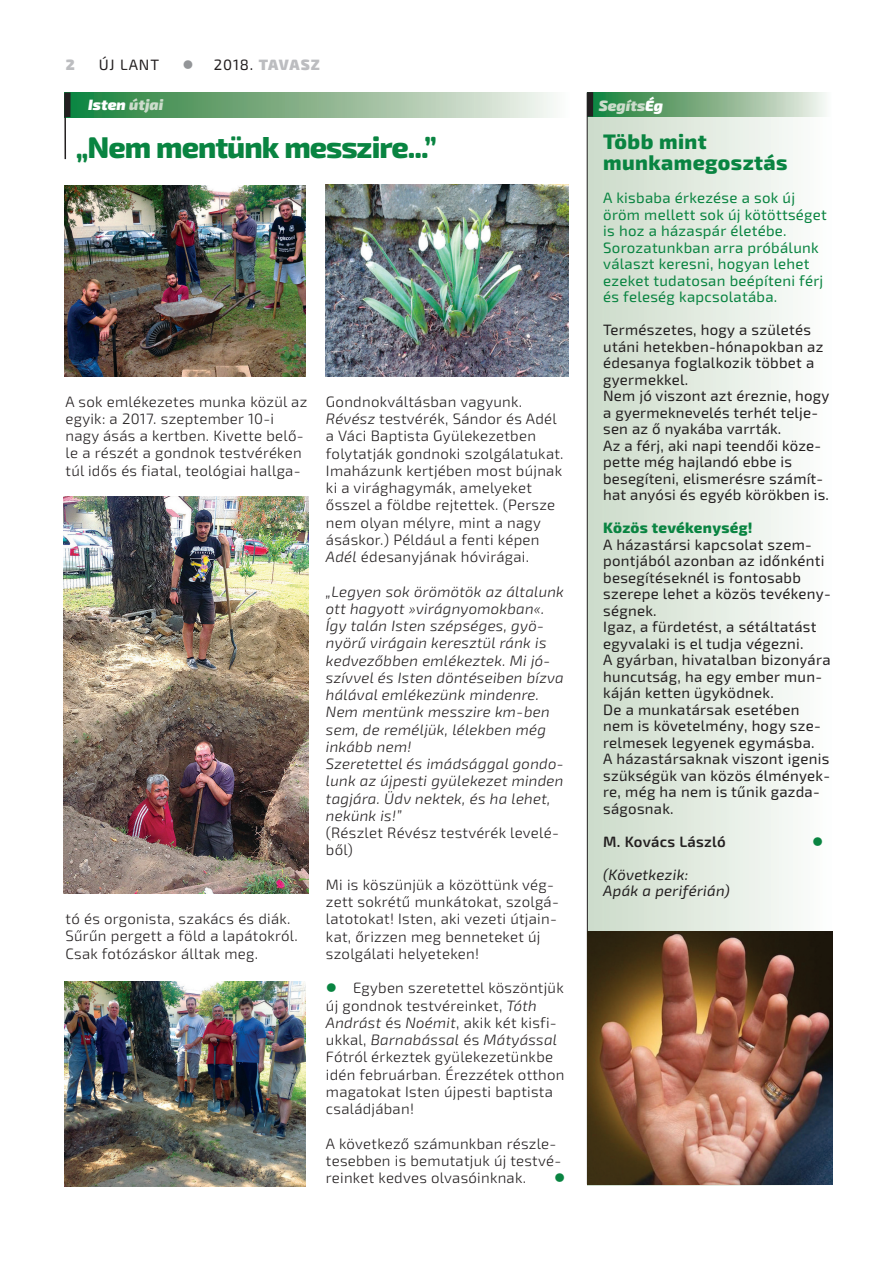
<style>
.page{position:relative;width:893px;height:1263px;background:#fff}
.page>*{position:absolute;margin:0;border:0;box-sizing:border-box;transform-origin:0 0}
.t1{font:800 30px "Exo 2.0";letter-spacing:-.03em;color:#098441}
.t2{font:800 21px/21px "Exo 2.0";letter-spacing:.02em;color:#098441}
.t3{font:300 15px/17.2px "Exo 2.0";letter-spacing:.02em;color:#231f20}
.t4{font:15px/16.5px "Exo 2.0";letter-spacing:.02em;color:#231f20}
.t5{font:italic 300 15px/17.2px "Exo 2.0";letter-spacing:.02em;color:#231f20}
.t6{font:15px/16.5px "Exo 2.0";letter-spacing:.02em;color:#098441}
.t7{font:italic 15px/16.5px "Exo 2.0";letter-spacing:.02em;color:#231f20}
.t8{font:800 15px "Exo 2.0";letter-spacing:.02em;color:#098441}
.t9{font:600 15px "Exo 2.0";letter-spacing:.02em;color:#231f20}
.t10{font:900 15px "Exo 2.0";letter-spacing:.03em;color:#bcbdc0}
.t11{font:italic 900 15px "Exo 2.0";color:#fff}
.t12{font:italic 900 15px "Exo 2.0";color:#ccdccb}
.t13{font:15px "Wingdings";color:#098441}
.s1{color:#939598}
.s2{font-weight:400;color:#231f20}
.s3{color:#ccdccb}
.s4{font-style:italic}
.s5{color:#098441}
.s6{color:#fff}
</style>
<div class="page">
<img style="left:65px;top:92px;width:488px;height:25px">
<hr style="left:64px;top:93px;width:2px;height:66px;background:#231f20">
<div style="left:64px;top:93px;width:7px;height:24px;background:#231f20"></div>
<img style="left:325px;top:185px;width:243px;height:192px">
<div style="left:587px;top:92px;width:244px;height:1093px;background:linear-gradient(to right,#ccdbc9,#fcfefd)"></div>
<img style="left:593px;top:92px;width:238px;height:25px">
<div style="left:587px;top:92px;width:6px;height:25px;background:#231f20"></div>
<hr style="left:587px;top:93px;width:1px;height:1091px;background:#231f20">
<img style="left:64px;top:496px;width:244px;height:397px">
<img style="left:64px;top:185px;width:241px;height:192px">
<img style="left:65px;top:981px;width:241px;height:205px">
<img style="left:588px;top:932px;width:244px;height:252px">
<p class="t10" style="left:66px;top:56px;width:10px">2</p>
<p class="t4" style="left:99px;top:57px;width:62px">Új LANT</p>
<p class="t10" style="left:183px;top:56px;width:139px"><span class="s1">●</span> <span class="s2">2018.</span> TAVASZ</p>
<p class="t11" style="left:88px;top:96px;width:77px">Isten <span class="s3">útjai</span></p>
<h1 class="t1" style="left:76px;top:130px;width:363px">„Nem mentünk messzire...”</h1>
<p class="t3" style="left:66px;top:393px;width:243px">A sok emlékezetes munka közül az egyik: a 2017. szeptember 10-i nagy ásás a kertben. Kivette belő&shy;le a részét a gondnok testvéréken túl idős és fiatal, teológiai hallga-</p>
<p class="t3" style="left:66px;top:910px;width:234px">tó és orgonista, szakács és diák.<br>Sűrűn pergett a föld a lapátokról.<br>Csak fotózáskor álltak meg.</p>
<p class="t3" style="left:326px;top:393px;width:239px">Gondnokváltásban vagyunk.<br><span class="s4">Révész</span> testvérék, Sándor és Adél a Váci Baptista Gyülekezetben folytatják gondnoki szolgálatukat.<br>Imaházunk kertjében most bújnak ki a virághagymák, amelyeket ősszel a földbe rejtettek. (Persze nem olyan mélyre, mint a nagy ásáskor.) Például a fenti képen<br><span class="s4">Adél</span> édesanyjának hóvirágai.</p>
<p class="t5" style="left:326px;top:583px;width:239px">„Legyen sok örömötök az általunk ott hagyott »virágnyomokban«.<br>Így talán Isten szépséges, gyö&shy;nyörű virágain keresztül ránk is kedvezőbben emlékeztek. Mi jó&shy;szívvel és Isten döntéseiben bízva hálával emlékezünk mindenre.<br>Nem mentünk messzire km-ben sem, de reméljük, lélekben még inkább nem!<br>Szeretettel és imádsággal gondo&shy;lunk az újpesti gyülekezet minden tagjára. Üdv nektek, és ha lehet, nekünk is!”</p>
<p class="t3" style="left:326px;top:824px;width:235px">(Részlet Révész testvérék levelé&shy;ből)</p>
<p class="t3" style="left:326px;top:876px;width:234px">Mi is köszünjük a közöttünk vég&shy;zett sokrétű munkátokat, szolgá&shy;latotokat! Isten, aki vezeti útjain&shy;kat, őrizzen meg benneteket új szolgálati helyeteken!</p>
<p class="t3" style="left:326px;top:980px;width:240px"><span class="s5">●</span> Egyben szeretettel köszöntjük új gondnok testvéreinket, <span class="s4">Tóth<br>Andrást</span> és <span class="s4">Noémit</span>, akik két kisfi&shy;ukkal, <span class="s4">Barnabással</span> és <span class="s4">Mátyással<br></span>Fótról érkeztek gyülekezetünkbe idén februárban. Érezzétek otthon magatokat Isten újpesti baptista családjában!</p>
<p class="t3" style="left:326px;top:1135px;width:237px">A következő számunkban részle&shy;tesebben is bemutatjuk új testvé&shy;reinket kedves olvasóinknak.</p>
<p class="t13" style="left:554px;top:1169px;width:13px">●</p>
<p class="t12" style="left:599px;top:97px;width:66px">Segíts<span class="s6">Ég</span></p>
<h2 class="t2" style="left:603px;top:131px;width:186px">Több mint munkamegosztás</h2>
<p class="t6" style="left:603px;top:190px;width:225px">A kisbaba érkezése a sok új öröm mellett sok új kötöttséget is hoz a házaspár életébe.<br>Sorozatunkban arra próbálunk választ keresni, hogyan lehet ezeket tudatosan beépíteni férj és feleség kapcsolatába.</p>
<p class="t4" style="left:603px;top:322px;width:228px">Természetes, hogy a születés utáni hetekben-hónapokban az édesanya foglalkozik többet a gyermekkel.<br>Nem jó viszont azt éreznie, hogy a gyermeknevelés terhét telje&shy;sen az ő nyakába varrták.<br>Az a férj, aki napi teendői köze&shy;pette még hajlandó ebbe is besegíteni, elismerésre számít&shy;hat anyósi és egyéb körökben is.</p>
<p class="t8" style="left:603px;top:519px;width:151px">Közös tevékenység!</p>
<p class="t4" style="left:603px;top:536px;width:229px">A házastársi kapcsolat szem&shy;pontjából azonban az időnkénti besegítéseknél is fontosabb szerepe lehet a közös tevékeny&shy;ségnek.<br>Igaz, a fürdetést, a sétáltatást egyvalaki is el tudja végezni.<br>A gyárban, hivatalban bizonyára huncutság, ha egy ember mun&shy;káján ketten ügyködnek.<br>De a munkatársak esetében nem is követelmény, hogy sze&shy;relmesek legyenek egymásba.<br>A házastársaknak viszont igenis szükségük van közös élmények&shy;re, még ha nem is tűnik gazda&shy;ságosnak.</p>
<p class="t9" style="left:603px;top:833px;width:124px">M. Kovács László</p>
<p class="t13" style="left:812px;top:833px;width:13px">●</p>
<p class="t7" style="left:603px;top:866px;width:128px">(Következik:<br>Apák a periférián)</p>
</div>
